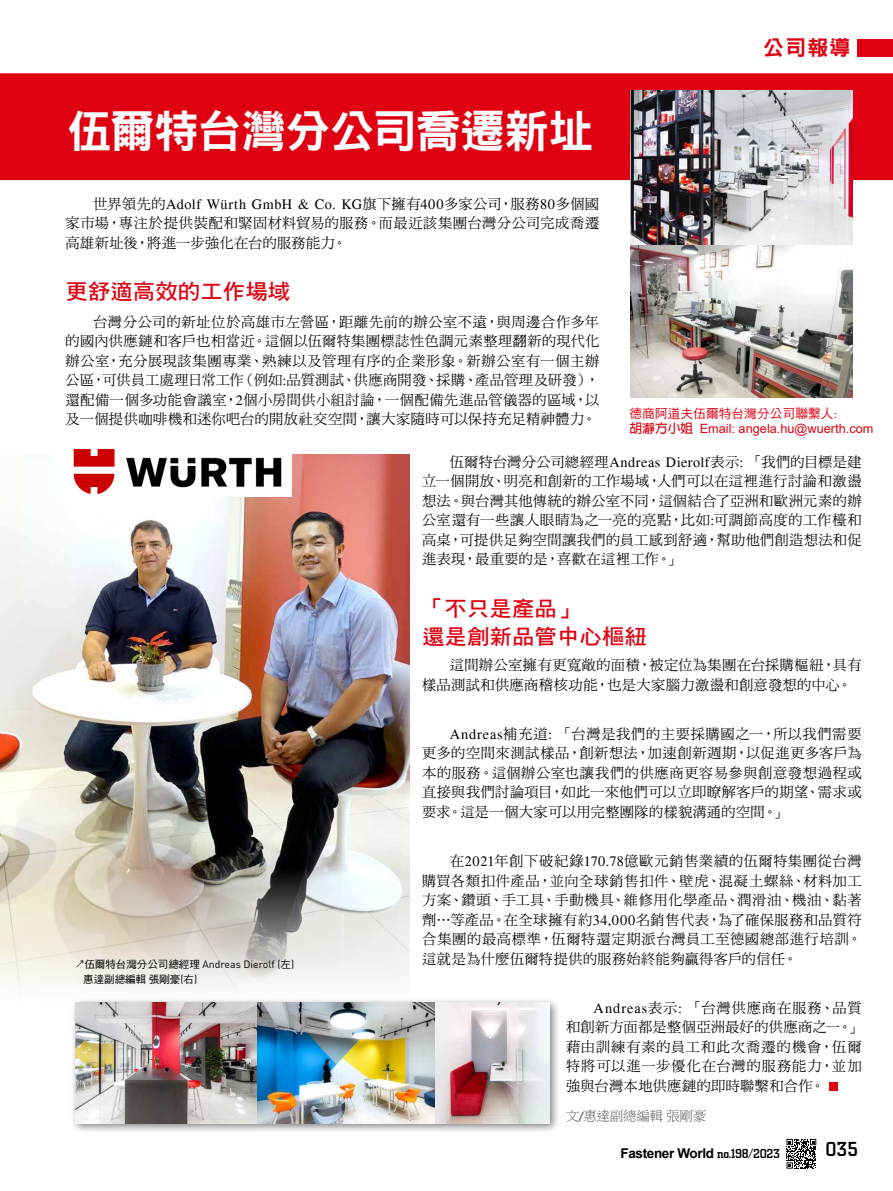
<style>
.page{position:relative;width:893px;height:1191px;background:#fff}
.page>*{position:absolute;margin:0;border:0;box-sizing:border-box;transform-origin:0 0}
.t1{font:45px "DF Hei Std W9";letter-spacing:-.025em;color:#fff}
.t2{font:21.3px/28.2px "DF Hei Std W7";color:#df0011;scale:1.05 1}
.t3{font:21px "DF Hei Std W9";color:#df0011}
.t4{font:500 21px "City D";color:#000}
.t5{font:14.25px/19.5px "DF Ming Std W5";letter-spacing:.03em;color:#000;text-align:justify}
.t6{font:14.25px "Times";letter-spacing:.04em;color:#000}
.t7{font:700 13.5px "Arial";letter-spacing:-.025em;color:#000}
.t8{font:13.5px "P Ming Li U";letter-spacing:-.015em;color:#595757}
.t9{font:12.75px "Arial";color:#df0011}
.t10{font:12.75px "DF Hei Std W5";color:#df0011}
.t11{font:10.5px "DIN Pro";color:#000}
.t12{font:10.5px "DF Hei Std W5";color:#000}
.s1{font-family:"DF Ming Std W5"}
.s2{font-family:"Times"}
.s3{font-family:"DIN Pro"}
.s4{font-family:"Adobe Fan Heiti Std";font-weight:700}
.s5{font-family:"Adobe Fan Heiti Std";font-weight:700;font-size:12.15px}
.s6{font-family:"DF Hei Std W5";font-size:9px}
.s7{font-family:"DF Hei Std W5"}
.s8{font-family:"Times";font-weight:700;font-style:italic}
.s9{font-family:"City D";font-weight:500}
</style>
<div class="page">
<img style="left:0;top:455px;width:409px;height:536px">
<div style="left:54px;top:445px;width:237px;height:51px;background:#fff"></div>
<img style="left:73px;top:449px;width:209px;height:44px">
<div style="left:0;top:73px;width:893px;height:107px;background:#df0011"></div>
<img style="left:631px;top:91px;width:222px;height:307px">
<div style="left:70px;top:997px;width:490px;height:137px;background:#000;opacity:.5"></div>
<img style="left:75px;top:1002px;width:360px;height:121px">
<img style="left:435px;top:1002px;width:114px;height:121px">
<div style="left:829px;top:1081px;width:8px;height:9px;background:#df0011"></div>
<div style="left:857px;top:40px;width:36px;height:17px;background:#df0011"></div>
<svg style="left:786px;top:1138px;width:30px;height:30px"></svg>
<h1 class="t1" style="left:67px;top:107px;width:528px">伍爾特台灣分公司喬遷新址</h1>
<p class="t6" style="left:93px;top:195px;width:508px"><span class="s1">世界領先的</span>Adolf Würth GmbH &amp; Co. KG<span class="s1">旗下擁有</span>400<span class="s1">多家公司，服務</span>80<span class="s1">多個國</span></p>
<p class="t5" style="left:65px;top:213px;width:535px">家市場，專注於提供裝配和緊固材料貿易的服務。而最近該集團台灣分公司完成喬遷高雄新址後，將進一步強化在台的服務能力。</p>
<h2 class="t2" style="left:65px;top:277px;width:216px">更舒適高效的工作場域</h2>
<p class="t5" style="left:65px;top:311px;width:535px;text-indent:28px">台灣分公司的新址位於高雄市左營區，距離先前的辦公室不遠，與周邊合作多年的國內供應鏈和客戶也相當近。這個以伍爾特集團標誌性色調元素整理翻新的現代化辦公室，充分展現該集團專業、熟練以及管理有序的企業形象。新辦公室有一個主辦公區，可供員工處理日常工作（例如<span class="s2">:</span>品質測試、供應商開發、採購、產品管理及研發），還配備一個多功能會議室，<span class="s2">2</span>個小房間供小組討論，一個配備先進品管儀器的區域，以及一個提供咖啡機和迷你吧台的開放社交空間，讓大家隨時可以保持充足精神體力。</p>
<h3 class="t3" style="left:763px;top:36px;width:89px">公司報導</h3>
<p class="t10" style="left:630px;top:406px;width:209px">德商阿道夫伍爾特台灣分公司聯繫人<span class="s3">:</span></p>
<p class="t9" style="left:630px;top:419px;width:245px"><span class="s4">胡</span><span class="s5">瀞</span><span class="s4">方小姐</span> Email: angela.hu@wuerth.com</p>
<p class="t11" style="left:75px;top:956px;width:220px"><span class="s6">↗</span><span class="s7">伍爾特台灣分公司總經理</span> Andreas Dierolf (<span class="s7">左</span>)</p>
<p class="t12" style="left:83px;top:973px;width:115px">惠達副總編輯張剛豪<span class="s3">(</span>右<span class="s3">)</span></p>
<p class="t5" style="left:422px;top:451px;width:441px;text-indent:28px">伍爾特台灣分公司總經理<span class="s2">Andreas Dierolf</span>表示<span class="s2">:</span> 「我們的目標是建立一個開放、明亮和創新的工作場域，人們可以在這裡進行討論和激盪想法。與台灣其他傳統的辦公室不同，這個結合了亞洲和歐洲元素的辦公室還有一些讓人眼睛為之一亮的亮點，比如<span class="s2">:</span>可調節高度的工作檯和高桌，可提供足夠空間讓我們的員工感到舒適，幫助他們創造想法和促進表現，最重要的是，喜歡在這裡工作。」</p>
<h2 class="t2" style="left:422px;top:594px;width:216px">「不只是產品」<br>還是創新品管中心樞紐</h2>
<p class="t5" style="left:422px;top:655px;width:441px;text-indent:28px">這間辦公室擁有更寬敞的面積，被定位為集團在台採購樞紐，具有樣品測試和供應商稽核功能，也是大家腦力激盪和創意發想的中心。</p>
<p class="t5" style="left:422px;top:723px;width:441px;text-indent:28px"><span class="s2">Andreas</span>補充道<span class="s2">:</span> 「台灣是我們的主要採購國之一，所以我們需要更多的空間來測試樣品，創新想法，加速創新週期，以促進更多客戶為本的服務。這個辦公室也讓我們的供應商更容易參與創意發想過程或直接與我們討論項目，如此一來他們可以立即瞭解客戶的期望、需求或要求。這是一個大家可以用完整團隊的樣貌溝通的空間。」</p>
<p class="t5" style="left:422px;top:851px;width:441px;text-indent:28px">在<span class="s2">2021</span>年創下破紀錄<span class="s2">170.78</span>億歐元銷售業績的伍爾特集團從台灣購買各類扣件產品，並向全球銷售扣件、壁虎、混凝土螺絲、材料加工方案、鑽頭、手工具、手動機具、維修用化學產品、潤滑油、機油、黏著劑⋯等產品。在全球擁有約<span class="s2">34,000</span>名銷售代表，為了確保服務和品質符合集團的最高標準，伍爾特還定期派台灣員工至德國總部進行培訓。這就是為什麼伍爾特提供的服務始終能夠贏得客戶的信任。</p>
<p class="t5" style="left:566px;top:997px;width:297px;text-indent:28px"><span class="s2">Andreas</span>表示<span class="s2">:</span> 「台灣供應商在服務、品質和創新方面都是整個亞洲最好的供應商之一。」藉由訓練有素的員工和此次喬遷的機會，伍爾特將可以進一步優化在台灣的服務能力，並加強與台灣本地供應鏈的即時聯繫和合作。</p>
<p class="t8" style="left:566px;top:1109px;width:142px">文<span class="s8">/</span>惠達副總編輯張剛豪</p>
<p class="t7" style="left:620px;top:1143px;width:161px">Fastener World <span class="s9">no.198/2023</span></p>
<h3 class="t4" style="left:825px;top:1138px;width:34px">035</h3>
</div>
